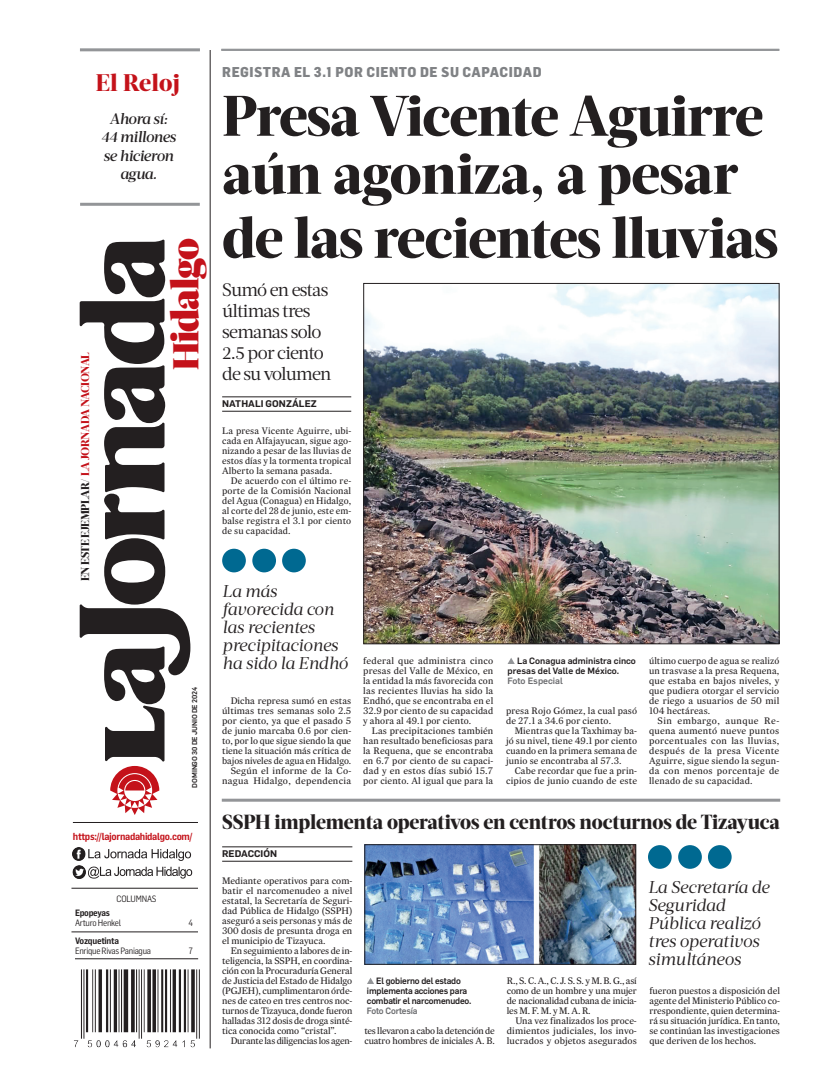
<style>
.page{position:relative;width:822px;height:1089px;background:#fff}
.page>*{position:absolute;margin:0;border:0;box-sizing:border-box;transform-origin:0 0}
.t1{font:800 57px/58px "Acta Headline";letter-spacing:-.02em;color:#231f20}
.t2{font:900 39.1px "Acta Headline";letter-spacing:-.03em;color:#c4121a}
.t3{font:800 24px "Acta Headline";letter-spacing:.01em;color:#c4121a}
.t4{font:800 20.4px "Acta Headline";letter-spacing:-.01em;color:#231f20}
.t5{font:18px/21px "Acta Deck";letter-spacing:-.045em;color:#231f20}
.t6{font:italic 17px/18px "Acta Deck";letter-spacing:-.01em;color:#231f20}
.t7{font:italic 500 15.1px/18.4px "Acta Deck";letter-spacing:-.03em;color:#231f20;text-align:center}
.t8{font:800 14px "Flama Semicondensed";letter-spacing:.04em;color:#808285}
.t9{font:800 11.4px "Acta Headline";letter-spacing:-.03em;color:#c4121a}
.t10{font:600 10px "Flama Semicondensed";letter-spacing:-.03em;color:#c4121a}
.t11{font:9.5px/10px "Expresso Tx";letter-spacing:.005em;color:#231f20;text-align:justify}
.t12{font:9.5px/10px "Expresso Tx";letter-spacing:.005em;color:#231f20;text-align:justify;scale:1.04 1}
.t13{font:9.5px/10px "Expresso Tx";letter-spacing:-.02em;color:#231f20}
.t14{font:9.5px "Expresso Tx";letter-spacing:-.025em;color:#231f20}
.t15{font:600 9.5px "Flama";letter-spacing:.01em;color:#231f20}
.t16{font:500 9px/10px "Flama";letter-spacing:-.02em;color:#231f20;text-align:center}
.t17{font:500 9px/10px "Flama";color:#231f20}
.t18{font:9px "Flama Semicond";letter-spacing:-.03em;color:#231f20}
.t19{font:500 9px "Flama";letter-spacing:-.015em;color:#6c6d70}
.t20{font:600 9px "Flama Semicond";letter-spacing:-.03em;color:#231f20}
.t21{font:500 7px "Flama";letter-spacing:-.01em;color:#231f20}
.s1{color:#231f20}
.s2{font-size:35.9px}
</style>
<div class="page">
<hr style="left:80px;top:203px;width:120px;height:3px;background:#939598">
<hr style="left:80px;top:48px;width:120px;height:3px;background:#939598">
<svg style="left:80px;top:239px;width:110px;height:576px"></svg>
<hr style="left:210px;top:50px;width:1px;height:998px;background:#231f20">
<img style="left:74px;top:969px;width:126px;height:79px">
<hr style="left:221px;top:49px;width:558px;height:2px;background:#939598">
<hr style="left:222px;top:397px;width:129px;height:1px;background:#231f20">
<hr style="left:222px;top:411px;width:129px;height:1px;background:#231f20">
<img style="left:366px;top:285px;width:411px;height:357px">
<div style="left:364px;top:283px;width:415px;height:361px;border:1px solid #231f20"></div>
<svg style="left:508px;top:658px;width:7px;height:6px"></svg>
<div style="left:222px;top:549px;width:24px;height:23px;background:#006991;border-radius:50%"></div>
<div style="left:252px;top:549px;width:24px;height:23px;background:#006991;border-radius:50%"></div>
<div style="left:282px;top:549px;width:24px;height:23px;background:#006991;border-radius:50%"></div>
<hr style="left:73px;top:822px;width:125px;height:1px;background:#231f20">
<hr style="left:71px;top:888px;width:127px;height:1px;background:#231f20">
<hr style="left:71px;top:932px;width:127px;height:1px;background:#231f20">
<svg style="left:73px;top:848px;width:119px;height:31px"></svg>
<hr style="left:75px;top:959px;width:123px;height:1px;background:#231f20">
<hr style="left:222px;top:799px;width:558px;height:3px;background:#939598">
<hr style="left:222px;top:847px;width:130px;height:1px;background:#231f20">
<hr style="left:222px;top:861px;width:130px;height:1px;background:#231f20">
<img style="left:367px;top:847px;width:267px;height:116px">
<div style="left:365px;top:845px;width:271px;height:120px;border:1px solid #231f20"></div>
<svg style="left:367px;top:978px;width:7px;height:6px"></svg>
<div style="left:648px;top:845px;width:24px;height:24px;background:#006991;border-radius:50%"></div>
<div style="left:678px;top:845px;width:24px;height:24px;background:#006991;border-radius:50%"></div>
<div style="left:708px;top:845px;width:24px;height:24px;background:#006991;border-radius:50%"></div>
<h3 class="t3" style="left:96px;top:68px;width:86px">El Reloj</h3>
<h3 class="t7" style="left:101px;top:109px;width:76px">Ahora sí:<br>44 millones se hicieron agua.</h3>
<p class="t9" style="left:78px;top:581px;width:231px;rotate:-90deg"><span class="s1">EN ESTE EJEMPLAR/</span> LA JORNADA NACIONAL</p>
<h2 class="t2" style="left:161px;top:370px;width:134px;rotate:-90deg"><span class="s2">H</span>idalgo</h2>
<p class="t21" style="left:189px;top:788px;width:102px;rotate:-90deg">DOMINGO 30 DE JUNIO DE 2024</p>
<p class="t10" style="left:73px;top:830px;width:121px">https://lajornadahidalgo.com/</p>
<p class="t18" style="left:116px;top:893px;width:42px">COLUMNAS</p>
<p class="t20" style="left:75px;top:907px;width:37px">Epopeyas</p>
<p class="t18" style="left:75px;top:917px;width:48px">Arturo Henkel</p>
<p class="t18" style="left:188px;top:917px;width:6px">4</p>
<p class="t20" style="left:75px;top:935px;width:46px">Vozquetinta</p>
<p class="t18" style="left:75px;top:945px;width:78px">Enrique Rivas Paniagua</p>
<p class="t18" style="left:189px;top:945px;width:6px">7</p>
<h3 class="t8" style="left:222px;top:63px;width:321px">REGISTRA EL 3.1 POR CIENTO DE SU CAPACIDAD</h3>
<h1 class="t1" style="left:222px;top:87px;width:543px">Presa Vicente Aguirre aún agoniza, a pesar</h1>
<h1 class="t1" style="left:222px;top:209px;width:558px">de las recientes lluvias</h1>
<h3 class="t5" style="left:222px;top:279px;width:111px">Sumó en estas últimas tres semanas solo<br>2.5 por ciento de su volumen</h3>
<p class="t15" style="left:222px;top:396px;width:96px">NATHALI GONZÁLEZ</p>
<p class="t11" style="left:222px;top:426px;width:131px">La presa Vicente Aguirre, ubi&shy;cada en Alfajayucan, sigue ago&shy;nizando a pesar de las lluvias de estos días y la tormenta tropical Alberto la semana pasada.</p>
<p class="t11" style="left:222px;top:476px;width:131px;text-indent:9px">De acuerdo con el último re&shy;porte de la Comisión Nacional del Agua (Conagua) en Hidalgo, al corte del 28 de junio, este em&shy;balse registra el 3.1 por ciento de su capacidad.</p>
<h3 class="t6" style="left:222px;top:582px;width:127px">La más favorecida con las recientes precipitaciones ha sido la Endhó</h3>
<p class="t11" style="left:222px;top:696px;width:131px;text-align:right">Dicha represa sumó en estas últimas tres semanas solo 2.5 por ciento, ya que el pasado 5 de junio marcaba 0.6 por cien&shy;to, por lo que sigue siendo la que tiene la situación más crítica de bajos niveles de agua en Hidalgo.<br>Según el informe de la Co&shy;nagua Hidalgo, dependencia</p>
<p class="t12" style="left:363px;top:656px;width:127px">federal que administra cinco presas del Valle de México, en la entidad la más favorecida con las recientes lluvias ha sido la Endhó, que se encontraba en el 32.9 por ciento de su capacidad y ahora al 49.1 por ciento.</p>
<p class="t11" style="left:363px;top:726px;width:132px;text-indent:9px">Las precipitaciones también han resultado beneficiosas para la Requena, que se encontraba en 6.7 por ciento de su capaci&shy;dad y en estos días subió 15.7 por ciento. Al igual que para la</p>
<p class="t17" style="left:508px;top:655px;width:130px;text-indent:10px">La Conagua administra cinco presas del Valle de México.</p>
<p class="t19" style="left:508px;top:674px;width:57px">Foto Especial</p>
<p class="t11" style="left:506px;top:706px;width:132px">presa Rojo Gómez, la cual pasó de 27.1 a 34.6 por ciento.</p>
<p class="t11" style="left:506px;top:726px;width:132px;text-indent:9px">Mientras que la Taxhimay ba&shy;jó su nivel, tiene 49.1 por ciento cuando en la primera semana de junio se encontraba al 57.3.</p>
<p class="t11" style="left:506px;top:766px;width:132px;text-align:right">Cabe recordar que fue a prin&shy;cipios de junio cuando de este</p>
<p class="t11" style="left:649px;top:656px;width:132px">último cuerpo de agua se realizó un trasvase a la presa Requena, que estaba en bajos niveles, y que pudiera otorgar el servicio de riego a usuarios de 50 mil 104 hectáreas.</p>
<p class="t12" style="left:649px;top:716px;width:127px;text-indent:9px">Sin embargo, aunque Re&shy;quena aumentó nueve puntos porcentuales con las lluvias, después de la presa Vicente Aguirre, sigue siendo la segun&shy;da con menos porcentaje de llenado de su capacidad.</p>
<h3 class="t4" style="left:222px;top:810px;width:559px">SSPH implementa operativos en centros nocturnos de Tizayuca</h3>
<p class="t15" style="left:222px;top:846px;width:56px">REDACCIÓN</p>
<p class="t11" style="left:222px;top:876px;width:132px">Mediante operativos para com&shy;batir el narcomenudeo a nivel estatal, la Secretaría de Seguri&shy;dad Pública de Hidalgo (SSPH) aseguró a seis personas y más de 300 dosis de presunta droga en el municipio de Tizayuca.</p>
<p class="t11" style="left:222px;top:946px;width:132px;text-indent:9px">En seguimiento a labores de in&shy;teligencia, la SSPH, en coordina&shy;ción con la Procuraduría General de Justicia del Estado de Hidalgo (PGJEH), cumplimentaron órde&shy;nes de cateo en tres centros noc&shy;turnos de Tizayuca, donde fueron halladas 312 dosis de droga sinté&shy;tica conocida como “cristal”.</p>
<p class="t14" style="left:231px;top:1035px;width:123px">Durante las diligencias los agen-</p>
<p class="t13" style="left:364px;top:1026px;width:132px">tes llevaron a cabo la detención de cuatro hombres de iniciales A. B.</p>
<p class="t16" style="left:367px;top:975px;width:106px">El gobierno del estado implementa acciones para combatir el narcomenudeo.</p>
<p class="t19" style="left:367px;top:1004px;width:52px">Foto Cortesía</p>
<p class="t11" style="left:507px;top:976px;width:132px">R., S. C. A., C. J. S. S. y M. B. G., así como de un hombre y una mujer de nacionalidad cubana de inicia&shy;les M. F. M. y M. A. R.</p>
<p class="t11" style="left:507px;top:1016px;width:131px;text-indent:9px">Una vez finalizados los proce&shy;dimientos judiciales, los invo&shy;lucrados y objetos asegurados</p>
<h3 class="t6" style="left:648px;top:878px;width:123px">La Secretaría de<br>Seguridad<br>Pública realizó tres operativos simultáneos</h3>
<p class="t11" style="left:649px;top:986px;width:132px">fueron puestos a disposición del agente del Ministerio Público co&shy;rrespondiente, quien determina&shy;rá su situación jurídica. En tanto, se continúan las investigaciones que deriven de los hechos.</p>
</div>
